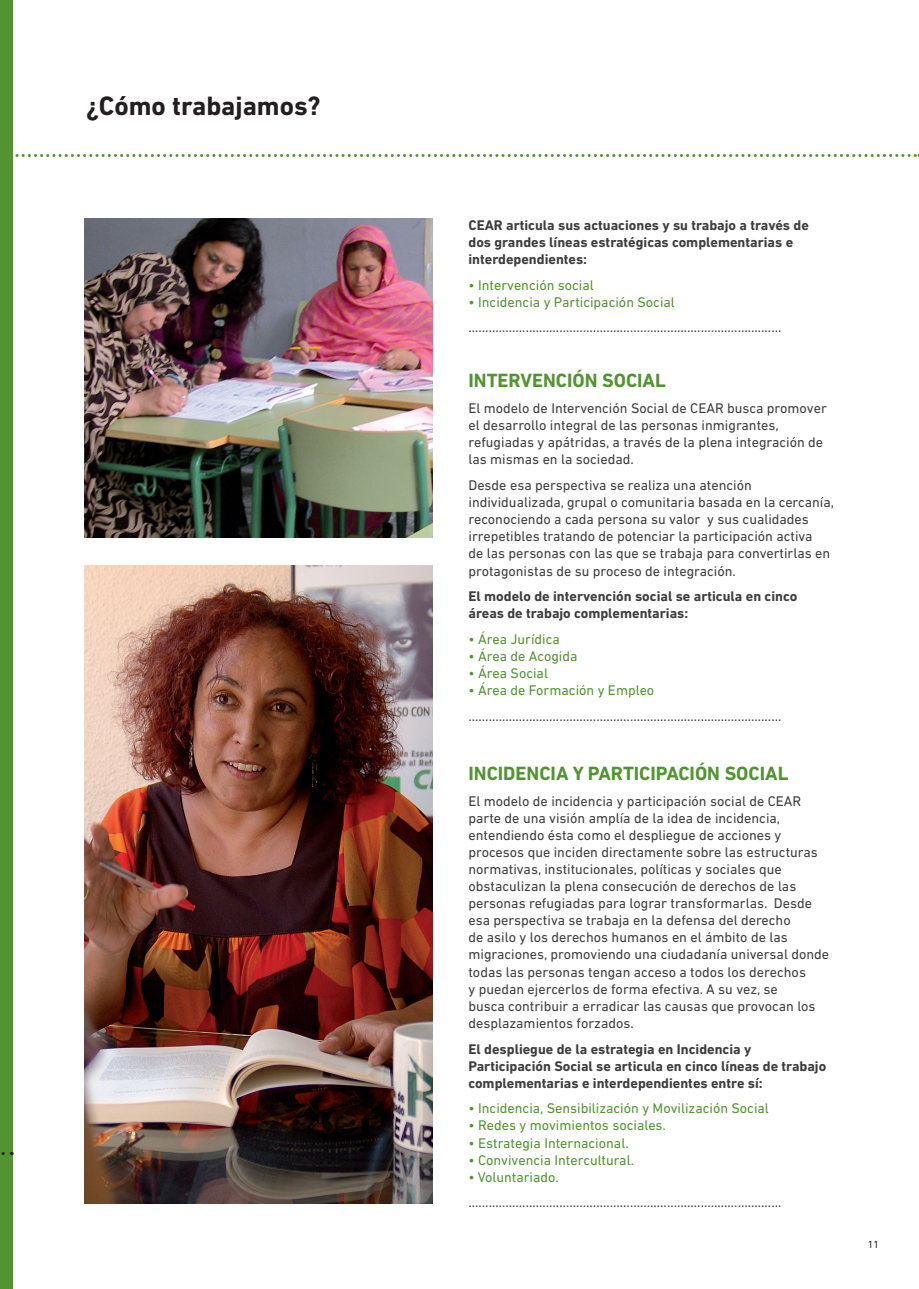
<style>
.page{position:relative;width:919px;height:1289px;background:#fff}
.page>*{position:absolute;margin:0;border:0;box-sizing:border-box;transform-origin:0 0}
.t1{font:700 27px "DIN Next LT Pro";color:#231f20}
.t2{font:700 19.5px "DIN Next LT Pro";color:#539432}
.t3{font:14.25px/17.1px "DIN Next LT Pro";color:#3e3e3f}
.t4{font:700 14.25px/17.1px "DIN Next LT Pro";color:#3e3e3f}
.t5{font:14.25px "DIN Next LT Pro";color:#539432}
.t6{font:10.5px "DIN Next LT Pro";color:#231f20}
</style>
<div class="page">
<svg style="left:15px;top:154px;width:904px;height:3px"></svg>
<div style="left:0;top:0;width:13px;height:1288px;background:#539432"></div>
<img style="left:85px;top:219px;width:347px;height:318px">
<img style="left:85px;top:565px;width:347px;height:638px">
<svg style="left:1px;top:1152px;width:11px;height:2px"></svg>
<h1 class="t1" style="left:86px;top:90px;width:236px">¿Cómo trabajamos?</h1>
<p class="t4" style="left:468px;top:216px;width:342px">CEAR articula sus actuaciones y su trabajo a través de dos grandes líneas estratégicas complementarias e interdependientes:</p>
<p class="t5" style="left:468px;top:276px;width:127px">• Intervención social</p>
<p class="t5" style="left:468px;top:294px;width:208px">• Incidencia y Participación Social</p>
<p class="t3" style="left:468px;top:319px;width:314px">.............................................................................................</p>
<h2 class="t2" style="left:468px;top:369px;width:199px">INTERVENCIÓN SOCIAL</h2>
<p class="t3" style="left:468px;top:399px;width:360px">El modelo de Intervención Social de CEAR busca promover el desarrollo integral de las personas inmigrantes, refugiadas y apátridas, a través de la plena integración de las mismas en la sociedad.</p>
<p class="t3" style="left:468px;top:476px;width:367px">Desde esa perspectiva se realiza una atención individualizada, grupal o comunitaria basada en la cercanía, reconociendo a cada persona su valor y sus cualidades irrepetibles tratando de potenciar la participación activa<br>de las personas con las que se trabaja para convertirlas en protagonistas de su proceso de integración.</p>
<p class="t4" style="left:468px;top:587px;width:330px">El modelo de intervención social se articula en cinco áreas de trabajo complementarias:</p>
<p class="t5" style="left:468px;top:631px;width:93px">• Área Jurídica</p>
<p class="t5" style="left:468px;top:648px;width:111px">• Área de Acogida</p>
<p class="t5" style="left:468px;top:665px;width:81px">• Área Social</p>
<p class="t5" style="left:468px;top:682px;width:187px">• Área de Formación y Empleo</p>
<p class="t3" style="left:468px;top:707px;width:314px">.............................................................................................</p>
<h2 class="t2" style="left:468px;top:761px;width:321px">INCIDENCIA Y PARTICIPACIÓN SOCIAL</h2>
<p class="t3" style="left:468px;top:792px;width:362px">El modelo de incidencia y participación social de CEAR parte de una visión amplía de la idea de incidencia, entendiendo ésta como el despliegue de acciones y procesos que inciden directamente sobre las estructuras normativas, institucionales, políticas y sociales que obstaculizan la plena consecución de derechos de las personas refugiadas para lograr transformarlas. Desde esa perspectiva se trabaja en la defensa del derecho<br>de asilo y los derechos humanos en el ámbito de las migraciones, promoviendo una ciudadanía universal donde todas las personas tengan acceso a todos los derechos<br>y puedan ejercerlos de forma efectiva. A su vez, se<br>busca contribuir a erradicar las causas que provocan los desplazamientos forzados.</p>
<p class="t4" style="left:468px;top:1040px;width:359px">El despliegue de la estrategia en Incidencia y<br>Participación Social se articula en cinco líneas de trabajo complementarias e interdependientes entre sí:</p>
<p class="t5" style="left:468px;top:1100px;width:302px">• Incidencia, Sensibilización y Movilización Social</p>
<p class="t5" style="left:468px;top:1117px;width:199px">• Redes y movimientos sociales.</p>
<p class="t5" style="left:468px;top:1134px;width:162px">• Estrategia Internacional.</p>
<p class="t5" style="left:468px;top:1151px;width:167px">• Convivencia Intercultural.</p>
<p class="t5" style="left:468px;top:1168px;width:92px">• Voluntariado.</p>
<p class="t3" style="left:468px;top:1193px;width:314px">.............................................................................................</p>
<p class="t6" style="left:867px;top:1238px;width:13px">11</p>
</div>
